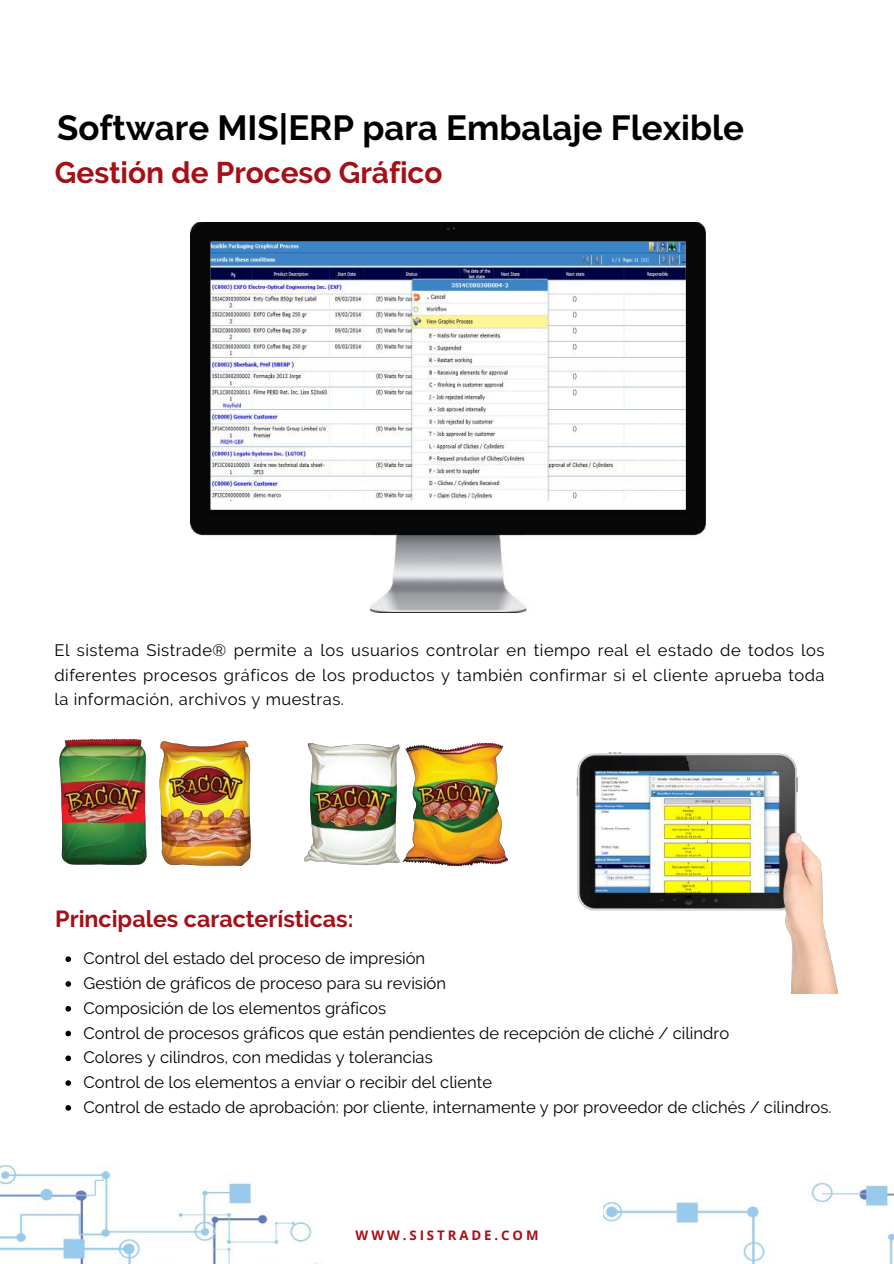
<style>
.page{position:relative;width:894px;height:1264px;background:#fff}
.page>*{position:absolute;margin:0;border:0;box-sizing:border-box;transform-origin:0 0}
.t1{font:700 34.8px "Raleway";color:#000}
.t2{font:700 29.85px "Raleway";color:#a60f16}
.t3{font:700 23.25px "Raleway";color:#a60f16}
.t4{font:16.5px/24.8px "Raleway";color:#000;text-align:justify}
.t5{font:700 13.2px "Open Sans";letter-spacing:.22em;color:#a60f16}
</style>
<div class="page">
<svg style="left:65px;top:956px;width:6px;height:6px"></svg>
<svg style="left:65px;top:981px;width:6px;height:5px"></svg>
<svg style="left:65px;top:1006px;width:6px;height:5px"></svg>
<svg style="left:65px;top:1030px;width:6px;height:6px"></svg>
<svg style="left:65px;top:1055px;width:6px;height:6px"></svg>
<svg style="left:65px;top:1080px;width:6px;height:5px"></svg>
<svg style="left:65px;top:1105px;width:6px;height:5px"></svg>
<img style="left:190px;top:222px;width:515px;height:391px">
<img style="left:576px;top:753px;width:261px;height:240px">
<img style="left:603px;top:1182px;width:290px;height:81px">
<img style="left:0;top:1165px;width:322px;height:98px">
<img style="left:59px;top:739px;width:192px;height:126px">
<img style="left:304px;top:743px;width:203px;height:122px">
<h1 class="t1" style="left:57px;top:107px;width:688px">Software MIS|ERP para Embalaje Flexible</h1>
<h2 class="t2" style="left:55px;top:155px;width:389px">Gestión de Proceso Gráfico</h2>
<p class="t4" style="left:54px;top:637px;width:771px">El sistema Sistrade® permite a los usuarios controlar en tiempo real el estado de todos los diferentes procesos gráficos de los productos y también confirmar si el cliente aprueba toda la información, archivos y muestras.</p>
<h3 class="t3" style="left:55px;top:905px;width:299px">Principales características:</h3>
<p class="t4" style="left:83px;top:946px;width:749px;text-align:left">Control del estado del proceso de impresión<br>Gestión de gráficos de proceso para su revisión<br>Composición de los elementos gráficos<br>Control de procesos gráficos que están pendientes de recepción de cliché / cilindro<br>Colores y cilindros, con medidas y tolerancias<br>Control de los elementos a enviar o recibir del cliente<br>Control de estado de aprobación: por cliente, internamente y por proveedor de clichés / cilindros.</p>
<p class="t5" style="left:355px;top:1225px;width:184px">WWW.SISTRADE.COM</p>
</div>
